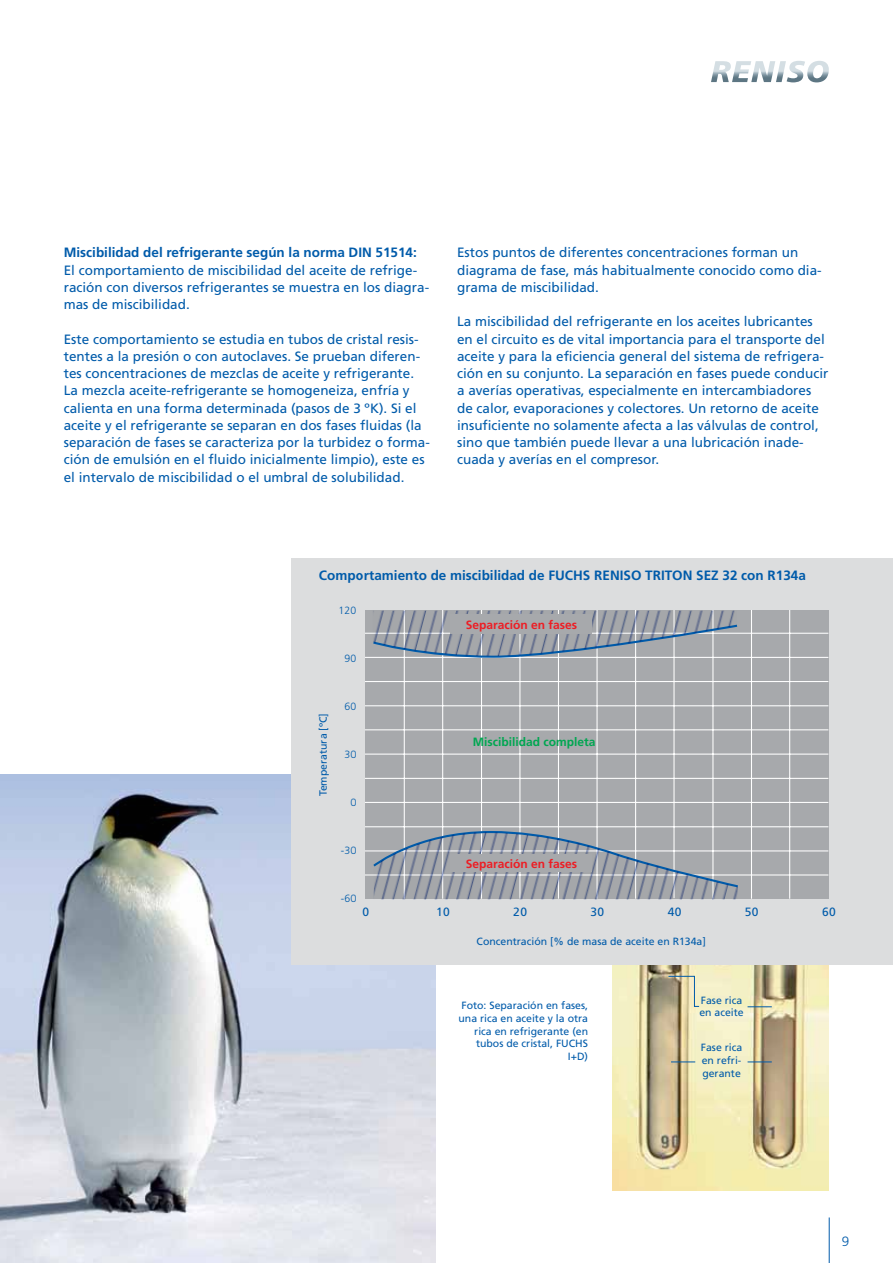
<style>
.page{position:relative;width:893px;height:1263px;background:#fff}
.page>*{position:absolute;margin:0;border:0;box-sizing:border-box;transform-origin:0 0}
.t1{font:13.5px/17.2px "Frutiger LT Std";color:#005baa}
.t2{font:700 13.5px "Frutiger LT Std";color:#005baa}
.t3{font:300 13.5px "Frutiger LT Std";color:#005baa}
.t4{font:700 12px "Frutiger LT Std";color:#ed1d24}
.t5{font:700 12px "Frutiger LT Std";color:#00a651}
.t6{font:12px "Frutiger LT Std";letter-spacing:.03em;color:#005baa}
.t7{font:10.5px/12.6px "Frutiger LT Std";color:#005baa;text-align:right}
.t8{font:300 10.5px "Frutiger LT Std";letter-spacing:.03em;color:#005baa}
</style>
<div class="page">
<img style="left:612px;top:965px;width:217px;height:225px">
<img style="left:0;top:774px;width:436px;height:489px">
<div style="left:292px;top:558px;width:601px;height:407px;background:#dcddde"></div>
<svg style="left:711px;top:61px;width:118px;height:21px"></svg>
<hr style="left:829px;top:1217px;width:1px;height:46px;background:#005baa">
<div style="left:365px;top:610px;width:463px;height:289px;background:#a7a9ac"></div>
<hr style="left:365px;top:802px;width:463px;height:1px;background:#fff">
<hr style="left:365px;top:778px;width:463px;height:1px;background:#fff">
<hr style="left:365px;top:753px;width:463px;height:2px;background:#fff">
<hr style="left:365px;top:729px;width:463px;height:1px;background:#fff">
<hr style="left:365px;top:705px;width:463px;height:1px;background:#fff">
<hr style="left:365px;top:681px;width:463px;height:1px;background:#fff">
<hr style="left:365px;top:657px;width:463px;height:1px;background:#fff">
<hr style="left:365px;top:633px;width:463px;height:1px;background:#fff">
<hr style="left:365px;top:826px;width:463px;height:1px;background:#fff">
<hr style="left:365px;top:850px;width:463px;height:1px;background:#fff">
<hr style="left:365px;top:874px;width:463px;height:1px;background:#fff">
<hr style="left:442px;top:610px;width:1px;height:289px;background:#fff">
<hr style="left:481px;top:610px;width:1px;height:289px;background:#fff">
<hr style="left:404px;top:610px;width:1px;height:289px;background:#fff">
<hr style="left:519px;top:610px;width:1px;height:289px;background:#fff">
<hr style="left:558px;top:610px;width:1px;height:289px;background:#fff">
<hr style="left:596px;top:610px;width:2px;height:289px;background:#fff">
<hr style="left:635px;top:610px;width:1px;height:289px;background:#fff">
<hr style="left:673px;top:610px;width:2px;height:288px;background:#fff">
<hr style="left:751px;top:610px;width:1px;height:289px;background:#fff">
<hr style="left:712px;top:610px;width:1px;height:289px;background:#fff">
<hr style="left:789px;top:610px;width:1px;height:289px;background:#fff">
<svg style="left:371px;top:624px;width:369px;height:252px"></svg>
<img style="left:374px;top:832px;width:364px;height:67px">
<img style="left:373px;top:611px;width:363px;height:47px">
<div style="left:451px;top:614px;width:141px;height:20px;background:#a7a9ac"></div>
<div style="left:451px;top:855px;width:141px;height:17px;background:#a7a9ac"></div>
<svg style="left:747px;top:1061px;width:25px;height:1px"></svg>
<svg style="left:747px;top:1006px;width:25px;height:1px"></svg>
<svg style="left:671px;top:1061px;width:24px;height:1px"></svg>
<svg style="left:668px;top:975px;width:32px;height:32px"></svg>
<p class="t2" style="left:64px;top:245px;width:355px">Miscibilidad del refrigerante según la norma DIN 51514:</p>
<p class="t1" style="left:64px;top:261px;width:367px">El comportamiento de miscibilidad del aceite de refrige&shy;ración con diversos refrigerantes se muestra en los diagra&shy;mas de miscibilidad.</p>
<p class="t1" style="left:64px;top:330px;width:368px">Este comportamiento se estudia en tubos de cristal resis&shy;tentes a la presión o con autoclaves. Se prueban diferen&shy;tes concentraciones de mezclas de aceite y refrigerante.<br>La mezcla aceite-refrigerante se homogeneiza, enfría y calienta en una forma determinada (pasos de 3 ºK). Si el aceite y el refrigerante se separan en dos fases fluidas (la separación de fases se caracteriza por la turbidez o forma&shy;ción de emulsión en el fluido inicialmente limpio), este es el intervalo de miscibilidad o el umbral de solubilidad.</p>
<p class="t1" style="left:457px;top:244px;width:366px">Estos puntos de diferentes concentraciones forman un diagrama de fase, más habitualmente conocido como dia&shy;grama de miscibilidad.</p>
<p class="t1" style="left:457px;top:313px;width:373px">La miscibilidad del refrigerante en los aceites lubricantes en el circuito es de vital importancia para el transporte del aceite y para la eficiencia general del sistema de refrigera&shy;ción en su conjunto. La separación en fases puede conducir a averías operativas, especialmente en intercambiadores de calor, evaporaciones y colectores. Un retorno de aceite insuficiente no solamente afecta a las válvulas de control, sino que también puede llevar a una lubricación inade&shy;cuada y averías en el compresor.</p>
<p class="t2" style="left:319px;top:567px;width:488px">Comportamiento de miscibilidad de FUCHS RENISO TRITON SEZ 32 con R134a</p>
<p class="t8" style="left:338px;top:605px;width:20px">120</p>
<p class="t8" style="left:344px;top:653px;width:13px">90</p>
<p class="t7" style="left:317px;top:796px;width:85px;rotate:-90deg">Temperatura [ºC]</p>
<p class="t8" style="left:344px;top:701px;width:13px">60</p>
<p class="t8" style="left:344px;top:749px;width:13px">30</p>
<p class="t8" style="left:351px;top:797px;width:7px">0</p>
<p class="t4" style="left:466px;top:617px;width:113px">Separación en fases</p>
<p class="t5" style="left:473px;top:735px;width:124px">Miscibilidad completa</p>
<p class="t8" style="left:341px;top:845px;width:17px">-30</p>
<p class="t8" style="left:341px;top:893px;width:17px">-60</p>
<p class="t4" style="left:466px;top:856px;width:113px">Separación en fases</p>
<p class="t6" style="left:362px;top:905px;width:8px">0</p>
<p class="t6" style="left:436px;top:905px;width:15px">10</p>
<p class="t6" style="left:513px;top:905px;width:15px">20</p>
<p class="t6" style="left:590px;top:905px;width:15px">30</p>
<p class="t6" style="left:668px;top:905px;width:15px">40</p>
<p class="t6" style="left:745px;top:905px;width:15px">50</p>
<p class="t6" style="left:822px;top:905px;width:15px">60</p>
<p class="t7" style="left:477px;top:935px;width:231px">Concentración [% de masa de aceite en R134a]</p>
<p class="t7" style="left:458px;top:999px;width:131px">Foto: Separación en fases, una rica en aceite y la otra rica en refrigerante (en tubos de cristal, FUCHS<br>I+D)</p>
<p class="t7" style="left:699px;top:994px;width:46px;text-align:left">Fase rica en aceite</p>
<p class="t7" style="left:701px;top:1041px;width:43px;text-align:justify">Fase rica en refri&shy;gerante</p>
<p class="t3" style="left:842px;top:1234px;width:9px">9</p>
</div>
